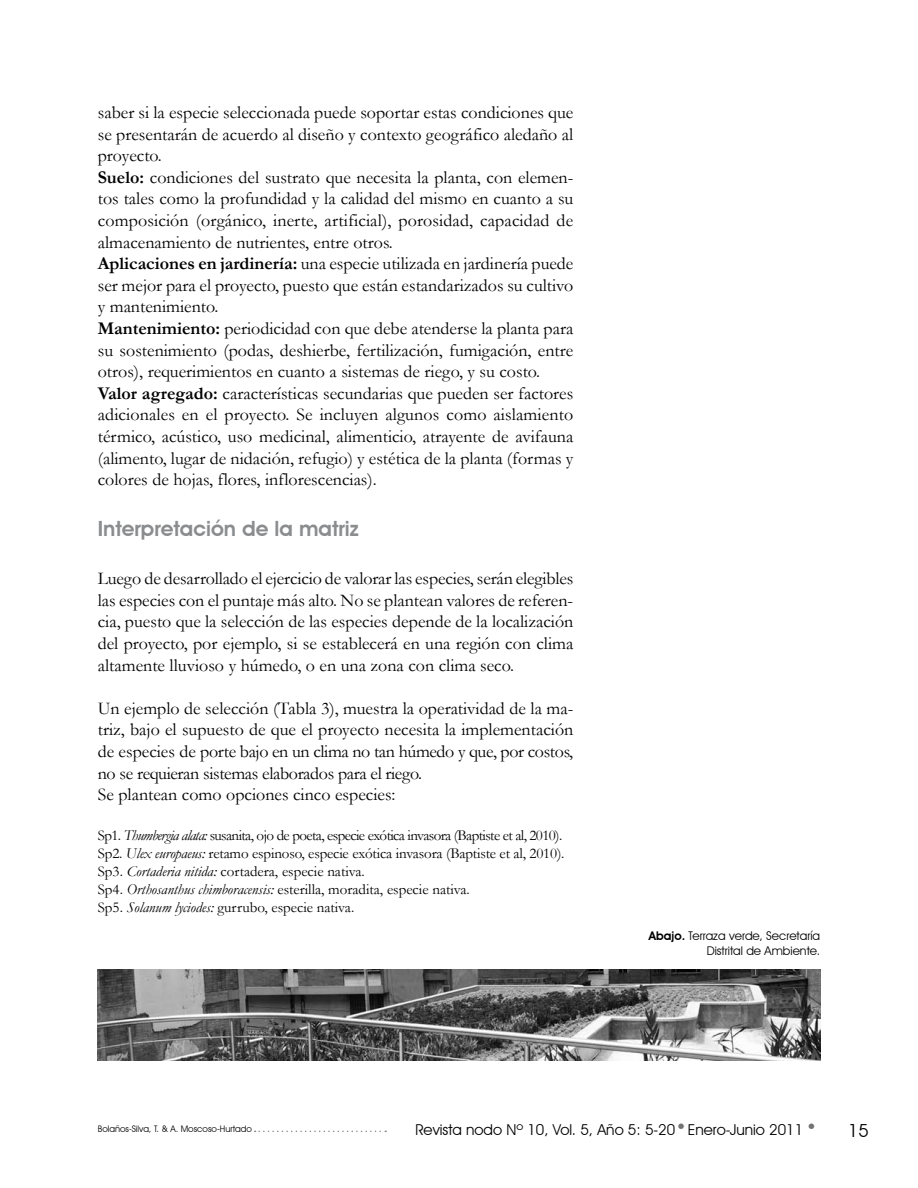
<style>
.page{position:relative;width:918px;height:1188px;background:#fff}
.page>*{position:absolute;margin:0;border:0;box-sizing:border-box;transform-origin:0 0}
.t1{font:600 21px "Avant Garde IT Cby BT";color:#8a8c8e}
.t2{font:18px/21.6px "Garamond";color:#000}
.t3{font:18px "Avant Garde IT Cby BT";color:#000}
.t4{font:15px/18px "Garamond";letter-spacing:-.01em;color:#000}
.t5{font:15px "Avant Garde IT Cby BT";color:#000}
.t6{font:12px/14.4px "Avant Garde IT Cby BT";color:#000;text-align:right}
.t7{font:9px "Avant Garde IT Cby BT";color:#000}
.s1{font-weight:700}
.s2{font-style:italic}
.s3{font-weight:600}
</style>
<div class="page">
<svg style="left:255px;top:1131px;width:131px;height:1px"></svg>
<img style="left:98px;top:969px;width:722px;height:91px">
<p class="t2" style="left:98px;top:101px;width:477px">saber si la especie seleccionada puede soportar estas condiciones que se presentarán de acuerdo al diseño y contexto geográfico aledaño al proyecto.<br><span class="s1">Suelo:</span> condiciones del sustrato que necesita la planta, con elemen&shy;tos tales como la profundidad y la calidad del mismo en cuanto a su composición (orgánico, inerte, artificial), porosidad, capacidad de almacenamiento de nutrientes, entre otros.<br><span class="s1">Aplicaciones en jardinería:</span> una especie utilizada en jardinería puede ser mejor para el proyecto, puesto que están estandarizados su cultivo y mantenimiento.<br><span class="s1">Mantenimiento:</span> periodicidad con que debe atenderse la planta para su sostenimiento (podas, deshierbe, fertilización, fumigación, entre otros), requerimientos en cuanto a sistemas de riego, y su costo.<br><span class="s1">Valor agregado:</span> características secundarias que pueden ser factores adicionales en el proyecto. Se incluyen algunos como aislamiento térmico, acústico, uso medicinal, alimenticio, atrayente de avifauna (alimento, lugar de nidación, refugio) y estética de la planta (formas y colores de hojas, flores, inflorescencias).</p>
<p class="t1" style="left:98px;top:516px;width:262px">Interpretación de la matriz</p>
<p class="t2" style="left:98px;top:567px;width:477px;text-align:justify">Luego de desarrollado el ejercicio de valorar las especies, serán elegibles las especies con el puntaje más alto. No se plantean valores de referen&shy;cia, puesto que la selección de las especies depende de la localización del proyecto, por ejemplo, si se establecerá en una región con clima altamente lluvioso y húmedo, o en una zona con clima seco.</p>
<p class="t2" style="left:98px;top:697px;width:477px">Un ejemplo de selección (Tabla 3), muestra la operatividad de la ma&shy;triz, bajo el supuesto de que el proyecto necesita la implementación de especies de porte bajo en un clima no tan húmedo y que, por costos, no se requieran sistemas elaborados para el riego.<br>Se plantean como opciones cinco especies:</p>
<p class="t4" style="left:98px;top:826px;width:468px">Sp1. <span class="s2">Thumbergia alata:</span> susanita, ojo de poeta, especie exótica invasora (Baptiste et al, 2010).<br>Sp2. <span class="s2">Ulex europaeus:</span> retamo espinoso, especie exótica invasora (Baptiste et al, 2010).<br>Sp3. <span class="s2">Cortaderia nitida:</span> cortadera, especie nativa.<br>Sp4. <span class="s2">Orthosanthus chimboracensis:</span> esterilla, moradita, especie nativa.<br>Sp5. <span class="s2">Solanum lyciodes:</span> gurrubo, especie nativa.</p>
<p class="t6" style="left:649px;top:929px;width:173px"><span class="s3">Abajo.</span> Terraza verde, Secretaría<br>Distrital de Ambiente.</p>
<p class="t7" style="left:98px;top:1123px;width:156px">Bolaños-Silva, T. &amp; A. Moscoso-Hurtado</p>
<p class="t5" style="left:416px;top:1121px;width:389px">Revista nodo Nº 10, Vol. 5, Año 5: 5-20 Enero-Junio 2011</p>
<p class="t3" style="left:848px;top:1120px;width:22px">15</p>
</div>
